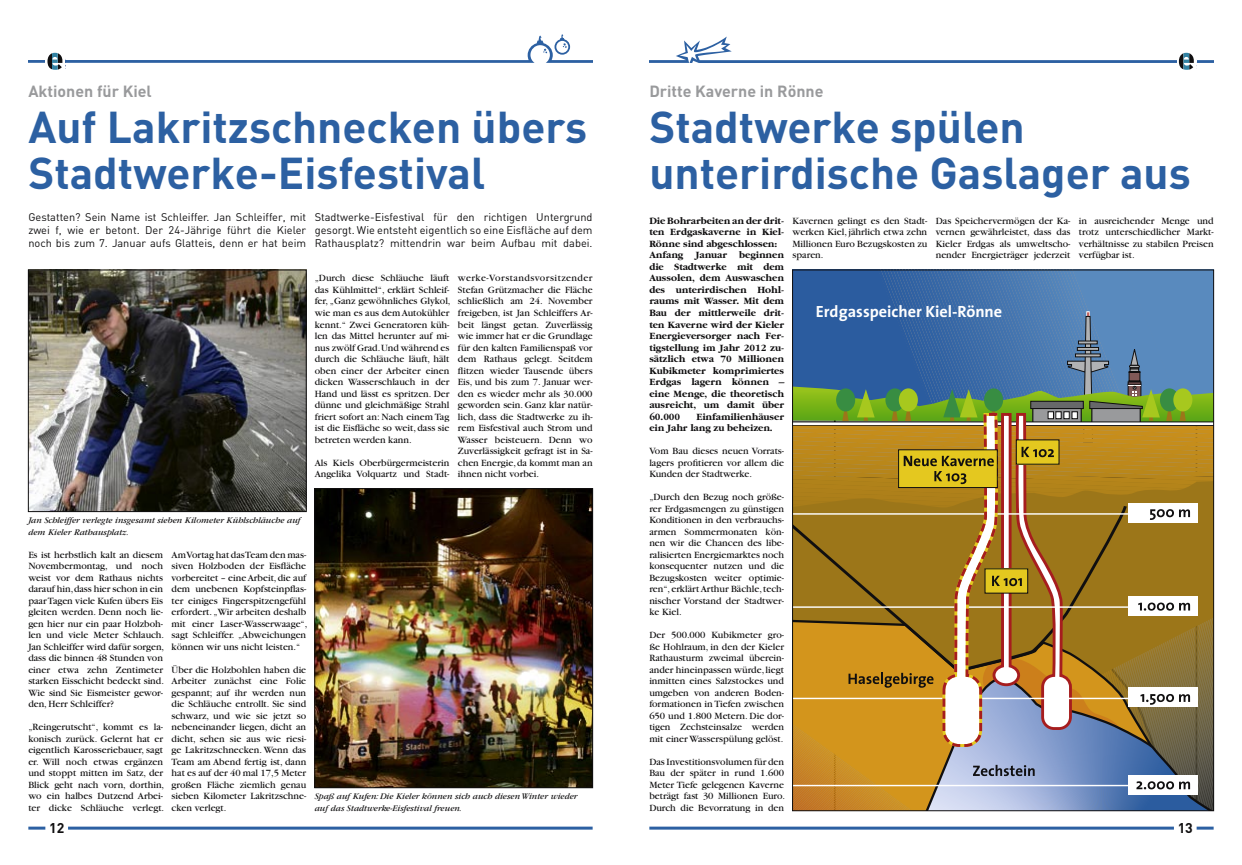
<style>
.page{position:relative;width:1242px;height:865px;background:#fff}
.page>*{position:absolute;margin:0;border:0;box-sizing:border-box;transform-origin:0 0}
.t1{font:700 44px/46px "DIN";color:#2c60a2}
.t2{font:700 16.3px "The Sans";color:#fff}
.t3{font:700 16px "DIN";color:#999a9c}
.t4{font:700 14px "DIN";color:#100f10}
.t5{font:11px/13px "DIN";color:#100f10;text-align:justify}
.t6{font:10px/11.5px "Garamond";color:#100f10;text-align:justify}
.t7{font:700 10px/11.5px "Garamond";color:#100f10;text-align:justify}
.t8{font:italic 9px/11.5px "Garamond";color:#100f10}
</style>
<div class="page">
<hr style="left:28px;top:826px;width:17px;height:3px;background:#2c60a2">
<hr style="left:68px;top:826px;width:524px;height:3px;background:#2c60a2">
<hr style="left:649px;top:826px;width:525px;height:3px;background:#2c60a2">
<hr style="left:1196px;top:826px;width:17px;height:3px;background:#2c60a2">
<svg style="left:28px;top:34px;width:564px;height:36px"></svg>
<svg style="left:649px;top:37px;width:564px;height:33px"></svg>
<svg style="left:794px;top:272px;width:417px;height:537px;background:#92875c"></svg>
<img style="left:30px;top:272px;width:274px;height:238px">
<div style="left:28px;top:270px;width:278px;height:242px;border:1px solid #100f10"></div>
<img style="left:316px;top:490px;width:275px;height:296px">
<div style="left:314px;top:488px;width:279px;height:300px;border:1px solid #100f10"></div>
<p class="t3" style="left:28px;top:81px;width:125px">Aktionen für Kiel</p>
<p class="t1" style="left:28px;top:103px;width:560px">Auf Lakritzschnecken übers<br>Stadtwerke-Eisfestival</p>
<p class="t5" style="left:28px;top:211px;width:279px">Gestatten? Sein Name ist Schleiffer. Jan Schleiffer, mit zwei f, wie er betont. Der 24-Jährige führt die Kieler noch bis zum 7. Januar aufs Glatteis, denn er hat beim</p>
<p class="t5" style="left:315px;top:211px;width:279px">Stadtwerke-Eisfestival für den richtigen Untergrund gesorgt. Wie entsteht eigentlich so eine Eisfläche auf dem Rathausplatz? mittendrin war beim Aufbau mit dabei.</p>
<p class="t6" style="left:315px;top:273px;width:137px;text-align:left">„Durch diese Schläuche läuft das Kühlmittel“, erklärt Schleif&shy;fer, „Ganz gewöhnliches Glykol, wie man es aus dem Autokühler kennt.“ Zwei Generatoren küh&shy;len das Mittel herunter auf mi&shy;nus zwölf Grad. Und während es durch die Schläuche läuft, hält oben einer der Arbeiter einen dicken Wasserschlauch in der<br>Hand und lässt es spritzen. Der dünne und gleichmäßige Strahl friert sofort an: Nach einem Tag ist die Eisfläche so weit, dass sie betreten werden kann.</p>
<p class="t6" style="left:315px;top:457px;width:136px">Als Kiels Oberbürgermeisterin<br>Angelika Volquartz und Stadt-</p>
<p class="t6" style="left:458px;top:273px;width:136px">werke-Vorstandsvorsitzender Stefan Grützmacher die Fläche schließlich am 24. November freigeben, ist Jan Schleiffers Ar&shy;beit längst getan. Zuverlässig wie immer hat er die Grundlage für den kalten Familienspaß vor dem Rathaus gelegt. Seitdem flitzen wieder Tausende übers Eis, und bis zum 7. Januar wer&shy;den es wieder mehr als 30.000 geworden sein. Ganz klar natür&shy;lich, dass die Stadtwerke zu ih&shy;rem Eisfestival auch Strom und Wasser beisteuern. Denn wo Zuverlässigkeit gefragt ist in Sa&shy;chen Energie, da kommt man an ihnen nicht vorbei.</p>
<p class="t8" style="left:28px;top:514px;width:274px">Jan Schleiffer verlegte insgesamt sieben Kilometer Kühlschläuche auf dem Kieler Rathausplatz.</p>
<p class="t6" style="left:28px;top:549px;width:137px;text-align:left">Es ist herbstlich kalt an diesem<br>Novembermontag, und noch weist vor dem Rathaus nichts darauf hin, dass hier schon in ein paar Tagen viele Kufen übers Eis gleiten werden. Denn noch lie&shy;gen hier nur ein paar Holzboh&shy;len und viele Meter Schlauch.<br>Jan Schleiffer wird dafür sorgen, dass die binnen 48 Stunden von einer etwa zehn Zentimeter starken Eisschicht bedeckt sind.</p>
<p class="t6" style="left:28px;top:687px;width:136px">Wie sind Sie Eismeister gewor&shy;den, Herr Schleiffer?</p>
<p class="t6" style="left:28px;top:721px;width:137px;text-align:left">„Reingerutscht“, kommt es la&shy;konisch zurück. Gelernt hat er eigentlich Karosseriebauer, sagt er. Will noch etwas ergänzen und stoppt mitten im Satz, der<br>Blick geht nach vorn, dorthin, wo ein halbes Dutzend Arbei&shy;ter dicke Schläuche verlegt.</p>
<p class="t6" style="left:171px;top:549px;width:137px;text-align:left">Am Vortag hat das Team den mas&shy;siven Holzboden der Eisfläche vorbereitet – eine Arbeit, die auf dem unebenen Kopfsteinpflas&shy;ter einiges Fingerspitzengefühl erfordert. „Wir arbeiten deshalb mit einer Laser-Wasserwaage“, sagt Schleiffer. „Abweichungen können wir uns nicht leisten.“</p>
<p class="t6" style="left:171px;top:664px;width:136px">Über die Holzbohlen haben die Arbeiter zunächst eine Folie gespannt; auf ihr werden nun die Schläuche entrollt. Sie sind schwarz, und wie sie jetzt so nebeneinander liegen, dicht an dicht, sehen sie aus wie riesi&shy;ge Lakritzschnecken. Wenn das Team am Abend fertig ist, dann hat es auf der 40 mal 17,5 Meter großen Fläche ziemlich genau sieben Kilometer Lakritzschne&shy;cken verlegt.</p>
<p class="t8" style="left:315px;top:790px;width:264px">Spaß auf Kufen: Die Kieler können sich auch diesen Winter wieder auf das Stadtwerke-Eisfestival freuen.</p>
<p class="t3" style="left:649px;top:81px;width:176px">Dritte Kaverne in Rönne</p>
<p class="t1" style="left:649px;top:103px;width:377px">Stadtwerke spülen</p>
<p class="t1" style="left:649px;top:149px;width:543px">unterirdische Gaslager aus</p>
<p class="t7" style="left:649px;top:215px;width:136px">Die Bohrarbeiten an der drit&shy;ten Erdgaskaverne in Kiel-Rönne sind abgeschlossen:</p>
<p class="t7" style="left:649px;top:250px;width:136px">Anfang Januar beginnen die Stadtwerke mit dem Aussolen, dem Auswaschen des unterirdischen Hohl&shy;raums mit Wasser. Mit dem Bau der mittlerweile drit&shy;ten Kaverne wird der Kieler Energieversorger nach Fer&shy;tigstellung im Jahr 2012 zu&shy;sätzlich etwa 70 Millionen Kubikmeter komprimiertes Erdgas lagern können – eine Menge, die theoretisch ausreicht, um damit über 60.000</p>
<p class="t6" style="left:792px;top:215px;width:136px">Kavernen gelingt es den Stadt&shy;werken Kiel, jährlich etwa zehn Millionen Euro Bezugskosten zu sparen.</p>
<p class="t6" style="left:935px;top:215px;width:136px">Das Speichervermögen der Ka&shy;vernen gewährleistet, dass das Kieler Erdgas als umweltscho&shy;nender Energieträger jederzeit</p>
<p class="t6" style="left:1079px;top:215px;width:136px">in ausreichender Menge und trotz unterschiedlicher Markt&shy;verhältnisse zu stabilen Preisen verfügbar ist.</p>
<p class="t2" style="left:816px;top:298px;width:188px">Erdgasspeicher Kiel-Rönne</p>
<p class="t7" style="left:649px;top:411px;width:136px;text-indent:47px">Einfamilienhäuser ein Jahr lang zu beheizen.</p>
<p class="t6" style="left:649px;top:445px;width:136px">Vom Bau dieses neuen Vorrats&shy;lagers profitieren vor allem die Kunden der Stadtwerke.</p>
<p class="t6" style="left:649px;top:491px;width:136px">„Durch den Bezug noch größe&shy;rer Erdgasmengen zu günstigen Konditionen in den verbrauchs&shy;armen Sommermonaten kön&shy;nen wir die Chancen des libe&shy;ralisierten Energiemarktes noch konsequenter nutzen und die Bezugskosten weiter optimie&shy;ren“, erklärt Arthur Bächle, tech&shy;nischer Vorstand der Stadtwer&shy;ke Kiel.</p>
<p class="t6" style="left:649px;top:629px;width:136px">Der 500.000 Kubikmeter gro&shy;ße Hohlraum, in den der Kieler Rathausturm zweimal überein&shy;ander hineinpassen würde, liegt inmitten eines Salzstockes und umgeben von anderen Boden&shy;formationen in Tiefen zwischen 650 und 1.800 Metern. Die dor&shy;tigen Zechsteinsalze werden mit einer Wasserspülung gelöst.</p>
<p class="t6" style="left:649px;top:756px;width:137px;text-align:left">Das Investitionsvolumen für den<br>Bau der später in rund 1.600<br>Meter Tiefe gelegenen Kaverne beträgt fast 30 Millionen Euro.<br>Durch die Bevorratung in den</p>
<h3 class="t4" style="left:49px;top:818px;width:17px">12</h3>
<h3 class="t4" style="left:1177px;top:818px;width:17px">13</h3>
</div>
